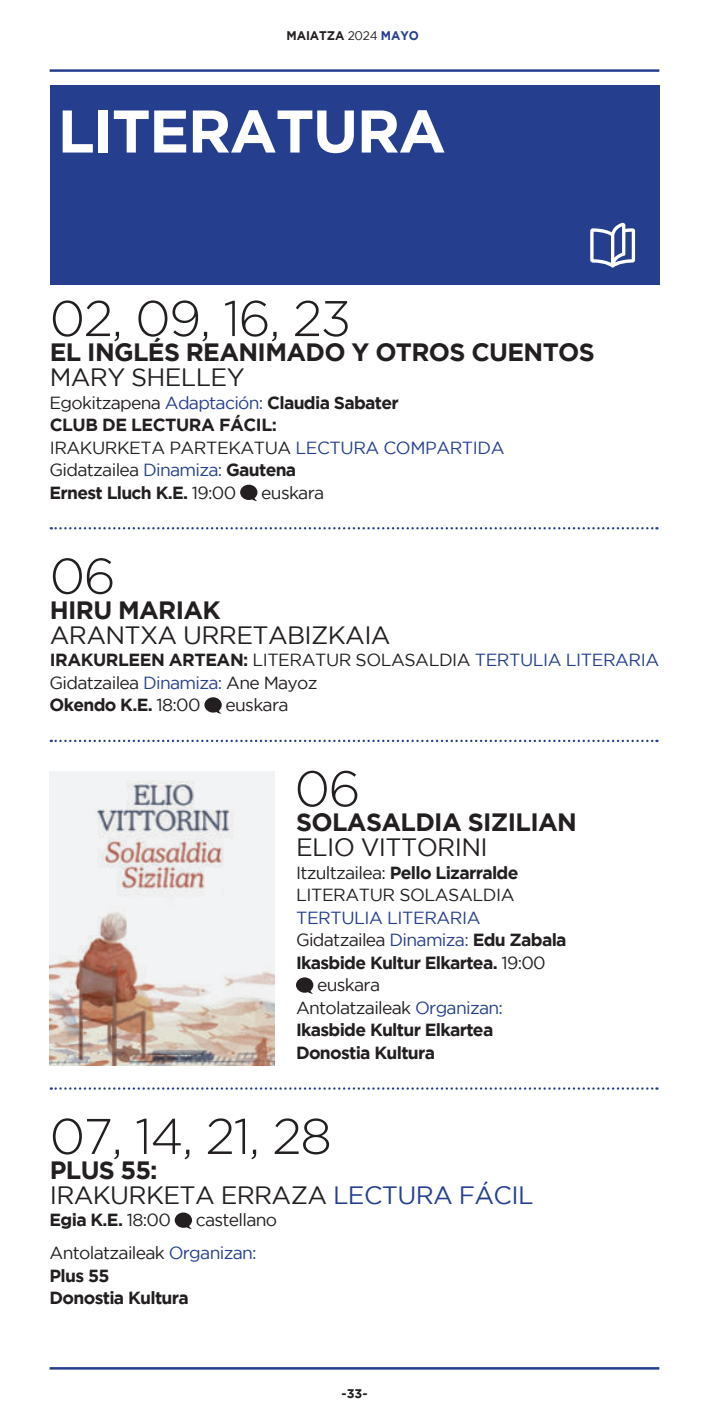
<style>
.page{position:relative;width:709px;height:1418px;background:#fff}
.page>*{position:absolute;margin:0;border:0;box-sizing:border-box;transform-origin:0 0}
.t1{font:700 60px "Gotham";letter-spacing:-.025em;color:#fff}
.t2{font:300 50px "Gotham";letter-spacing:-.03em;color:#231f20}
.t3{font:25px/25px "Gotham";letter-spacing:-.025em;color:#231f20}
.t4{font:700 25px "Gotham";letter-spacing:-.025em;color:#231f20}
.t5{font:17.5px/22.5px "Gotham";letter-spacing:-.04em;color:#231f20}
.t6{font:700 17.5px/22.5px "Gotham";letter-spacing:-.04em;color:#231f20}
.t7{font:17.5px "Gotham";letter-spacing:-.025em;color:#253f8e}
.t8{font:700 12.5px "Gotham";letter-spacing:-.005em;color:#231f20;scale:.95 1}
.t9{font:700 12.5px "Gotham";letter-spacing:-.005em;color:#231f20}
.s1{font-weight:400}
.s2{color:#253f8e}
.s3{font-weight:400;color:#253f8e}
.s4{font-weight:700}
</style>
<div class="page">
<hr style="left:50px;top:69px;width:609px;height:3px;background:#253f8e">
<hr style="left:50px;top:1366px;width:609px;height:3px;background:#253f8e">
<svg style="left:240px;top:484px;width:17px;height:17px"></svg>
<svg style="left:51px;top:527px;width:606px;height:2px"></svg>
<svg style="left:204px;top:697px;width:18px;height:16px"></svg>
<svg style="left:51px;top:739px;width:606px;height:3px"></svg>
<img style="left:50px;top:771px;width:225px;height:294px">
<svg style="left:296px;top:977px;width:17px;height:16px"></svg>
<svg style="left:51px;top:1087px;width:606px;height:2px"></svg>
<svg style="left:175px;top:1212px;width:17px;height:16px"></svg>
<div style="left:50px;top:86px;width:609px;height:199px;background:#253f8e"></div>
<svg style="left:590px;top:223px;width:45px;height:45px"></svg>
<p class="t8" style="left:286px;top:28px;width:141px">MAIATZA <span class="s1">2024</span> <span class="s2">MAYO</span></p>
<h1 class="t1" style="left:58px;top:97px;width:390px">LITERATURA</h1>
<h2 class="t2" style="left:50px;top:291px;width:303px">02, 09, 16, 23</h2>
<h3 class="t4" style="left:50px;top:338px;width:546px">EL INGLÉS REANIMADO Y OTROS CUENTOS</h3>
<h3 class="t3" style="left:50px;top:364px;width:196px">MARY SHELLEY</h3>
<p class="t6" style="left:50px;top:391px;width:456px"><span class="s1">Egokitzapena</span> <span class="s3">Adaptación:</span> Claudia Sabater<br>CLUB DE LECTURA FÁCIL:<br><span class="s1">IRAKURKETA PARTEKATUA</span> <span class="s3">LECTURA COMPARTIDA </span><span class="s1">Gidatzailea</span> <span class="s3">Dinamiza:</span> Gautena<br>Ernest Lluch K.E. <span class="s1">19:00</span></p>
<p class="t5" style="left:261px;top:481px;width:64px">euskara</p>
<h2 class="t2" style="left:50px;top:549px;width:68px">06</h2>
<h3 class="t4" style="left:50px;top:595px;width:172px">HIRU MARIAK</h3>
<h3 class="t3" style="left:50px;top:622px;width:342px">ARANTXA URRETABIZKAIA</h3>
<p class="t5" style="left:50px;top:648px;width:611px"><span class="s4">IRAKURLEEN ARTEAN:</span> LITERATUR SOLASALDIA <span class="s2">TERTULIA LITERARIA<br></span>Gidatzailea <span class="s2">Dinamiza:</span> Ane Mayoz<br><span class="s4">Okendo K.E.</span> 18:00</p>
<p class="t5" style="left:225px;top:693px;width:64px">euskara</p>
<h2 class="t2" style="left:294px;top:761px;width:68px">06</h2>
<h3 class="t4" style="left:296px;top:808px;width:282px">SOLASALDIA SIZILIAN</h3>
<h3 class="t3" style="left:296px;top:834px;width:193px">ELIO VITTORINI</h3>
<p class="t5" style="left:296px;top:861px;width:224px">Itzultzailea: <span class="s4">Pello Lizarralde<br></span>LITERATUR SOLASALDIA</p>
<p class="t7" style="left:296px;top:908px;width:186px">TERTULIA LITERARIA</p>
<p class="t5" style="left:296px;top:928px;width:272px">Gidatzailea <span class="s2">Dinamiza:</span> <span class="s4">Edu Zabala</span></p>
<p class="t6" style="left:296px;top:951px;width:251px">Ikasbide Kultur Elkartea. <span class="s1">19:00</span></p>
<p class="t5" style="left:317px;top:973px;width:64px">euskara</p>
<p class="t5" style="left:296px;top:996px;width:208px">Antolatzaileak <span class="s2">Organizan:</span></p>
<p class="t6" style="left:296px;top:1018px;width:199px">Ikasbide Kultur Elkartea</p>
<p class="t6" style="left:296px;top:1041px;width:141px">Donostia Kultura</p>
<h2 class="t2" style="left:50px;top:1109px;width:284px">07, 14, 21, 28</h2>
<h3 class="t3" style="left:50px;top:1157px;width:485px"><span class="s4">PLUS 55:<br></span>IRAKURKETA ERRAZA <span class="s2">LECTURA FÁCIL</span></h3>
<p class="t6" style="left:50px;top:1208px;width:123px">Egia K.E. <span class="s1">18:00</span></p>
<p class="t5" style="left:50px;top:1203px;width:229px;line-height:32.5px;text-indent:146px">castellano<br>Antolatzaileak <span class="s2">Organizan:</span></p>
<p class="t6" style="left:50px;top:1263px;width:141px">Plus 55<br>Donostia Kultura</p>
<p class="t9" style="left:341px;top:1385px;width:28px">-33-</p>
</div>
